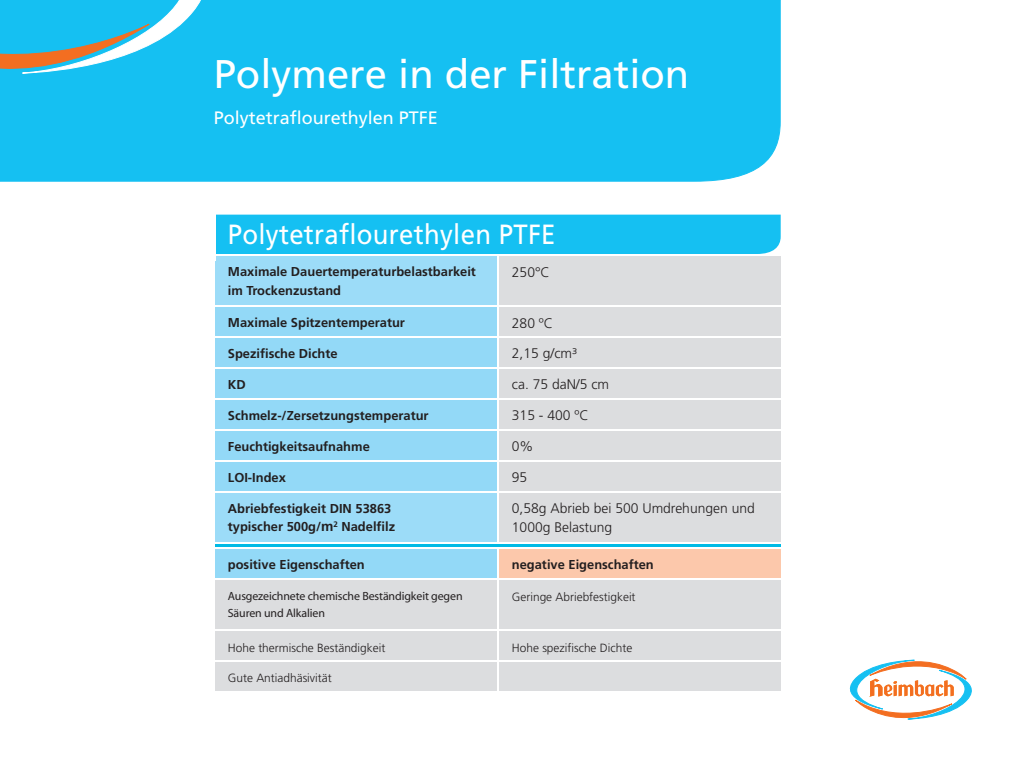
<style>
.page{position:relative;width:1024px;height:768px;background:#fff}
.page>*{position:absolute;margin:0;border:0;box-sizing:border-box;transform-origin:0 0}
.t1{font:40px "Frutiger";color:#fff}
.t2{font:27.8px "Frutiger";letter-spacing:.01em;color:#fff;scale:.93 1}
.t3{font:18px "Frutiger";color:#fff}
.t4{font:300 13.9px/18.5px "Frutiger";color:#231f20}
.t5{font:700 12.9px/18.5px "Frutiger";color:#231f20}
.t6{font:300 11.9px "Frutiger";color:#231f20}
.t7{font:11.9px "Myriad";letter-spacing:-.01em;color:#231f20}
.s1{font-size:13.9px}
</style>
<div class="page">
<div style="left:0;top:0;width:781px;height:182px;background:#15c0f2"></div>
<svg style="left:849px;top:659px;width:123px;height:61px"></svg>
<svg style="left:0;top:0;width:279px;height:94px;background:#32bfe6"></svg>
<div style="left:499px;top:257px;width:282px;height:48px;background:#dcdddf"></div>
<div style="left:215px;top:308px;width:282px;height:28px;background:#93d9f7"></div>
<div style="left:215px;top:432px;width:282px;height:28px;background:#93d9f7"></div>
<div style="left:215px;top:401px;width:282px;height:28px;background:#93d9f7"></div>
<div style="left:215px;top:370px;width:282px;height:28px;background:#93d9f7"></div>
<div style="left:215px;top:339px;width:282px;height:28px;background:#93d9f7"></div>
<div style="left:215px;top:257px;width:282px;height:48px;background:#9cdcf8"></div>
<div style="left:499px;top:308px;width:282px;height:28px;background:#dcdddf"></div>
<div style="left:499px;top:432px;width:282px;height:28px;background:#dcdddf"></div>
<div style="left:499px;top:401px;width:282px;height:28px;background:#dcdddf"></div>
<div style="left:499px;top:370px;width:282px;height:28px;background:#dcdddf"></div>
<div style="left:499px;top:339px;width:282px;height:28px;background:#dcdddf"></div>
<div style="left:216px;top:215px;width:565px;height:39px;background:#15c0f2"></div>
<div style="left:215px;top:462px;width:282px;height:29px;background:#93d9f7"></div>
<div style="left:499px;top:462px;width:282px;height:29px;background:#dcdddf"></div>
<hr style="left:215px;top:545px;width:566px;height:2px;background:#00bae5">
<div style="left:215px;top:550px;width:282px;height:28px;background:#93d9f7"></div>
<div style="left:499px;top:550px;width:282px;height:28px;background:#fcc8ab"></div>
<div style="left:499px;top:581px;width:282px;height:48px;background:#dcdddf"></div>
<div style="left:215px;top:581px;width:282px;height:48px;background:#dcdddf"></div>
<div style="left:215px;top:632px;width:282px;height:28px;background:#dcdddf"></div>
<div style="left:499px;top:632px;width:282px;height:28px;background:#dcdddf"></div>
<div style="left:215px;top:663px;width:282px;height:28px;background:#dcdddf"></div>
<div style="left:499px;top:663px;width:282px;height:28px;background:#dcdddf"></div>
<div style="left:499px;top:493px;width:282px;height:49px;background:#dcdddf"></div>
<div style="left:215px;top:493px;width:282px;height:49px;background:#9cdcf8"></div>
<h1 class="t1" style="left:214px;top:51px;width:477px">Polymere in der Filtration</h1>
<h3 class="t3" style="left:214px;top:107px;width:226px">Polytetraflourethylen PTFE</h3>
<h2 class="t2" style="left:228px;top:218px;width:354px">Polytetraflourethylen PTFE</h2>
<p class="t5" style="left:228px;top:262px;width:250px">Maximale Dauertemperaturbelastbarkeit im Trockenzustand</p>
<p class="t4" style="left:512px;top:263px;width:40px">250°C</p>
<p class="t5" style="left:228px;top:313px;width:179px">Maximale Spitzentemperatur</p>
<p class="t4" style="left:512px;top:314px;width:43px">280 ºC</p>
<p class="t5" style="left:228px;top:344px;width:111px">Spezifische Dichte</p>
<p class="t4" style="left:512px;top:344px;width:67px">2,15 g/cm³</p>
<p class="t5" style="left:228px;top:375px;width:19px">KD</p>
<p class="t4" style="left:512px;top:375px;width:99px">ca. 75 daN/5 cm</p>
<p class="t5" style="left:228px;top:406px;width:202px">Schmelz-/Zersetzungstemperatur</p>
<p class="t4" style="left:512px;top:406px;width:78px">315 - 400 ºC</p>
<p class="t5" style="left:228px;top:437px;width:143px">Feuchtigkeitsaufnahme</p>
<p class="t4" style="left:512px;top:437px;width:23px">0%</p>
<p class="t5" style="left:228px;top:468px;width:60px">LOI-Index</p>
<p class="t4" style="left:512px;top:468px;width:17px">95</p>
<p class="t4" style="left:512px;top:468px;width:17px">18</p>
<p class="t5" style="left:228px;top:499px;width:169px">Abriebfestigkeit DIN 53863 typischer 500g/<span class="s1">m</span><sup>2</sup> Nadelfilz</p>
<p class="t5" style="left:228px;top:499px;width:22px">LOI</p>
<p class="t4" style="left:512px;top:499px;width:245px">180,58g Abrieb bei 500 Umdrehungen und<br>1000g Belastung</p>
<p class="t5" style="left:228px;top:555px;width:138px">positive Eigenschaften</p>
<p class="t5" style="left:512px;top:555px;width:143px">negative Eigenschaften</p>
<p class="t7" style="left:228px;top:590px;width:236px">Ausgezeichnete chemische Beständigkeit gegen</p>
<p class="t6" style="left:512px;top:590px;width:125px">Geringe Abriebfestigkeit</p>
<p class="t7" style="left:228px;top:607px;width:99px">Säuren und Alkalien</p>
<p class="t6" style="left:228px;top:641px;width:159px">Hohe thermische Beständigkeit</p>
<p class="t6" style="left:512px;top:641px;width:122px">Hohe spezifische Dichte</p>
<p class="t6" style="left:228px;top:671px;width:105px">Gute Antiadhäsivität</p>
</div>
